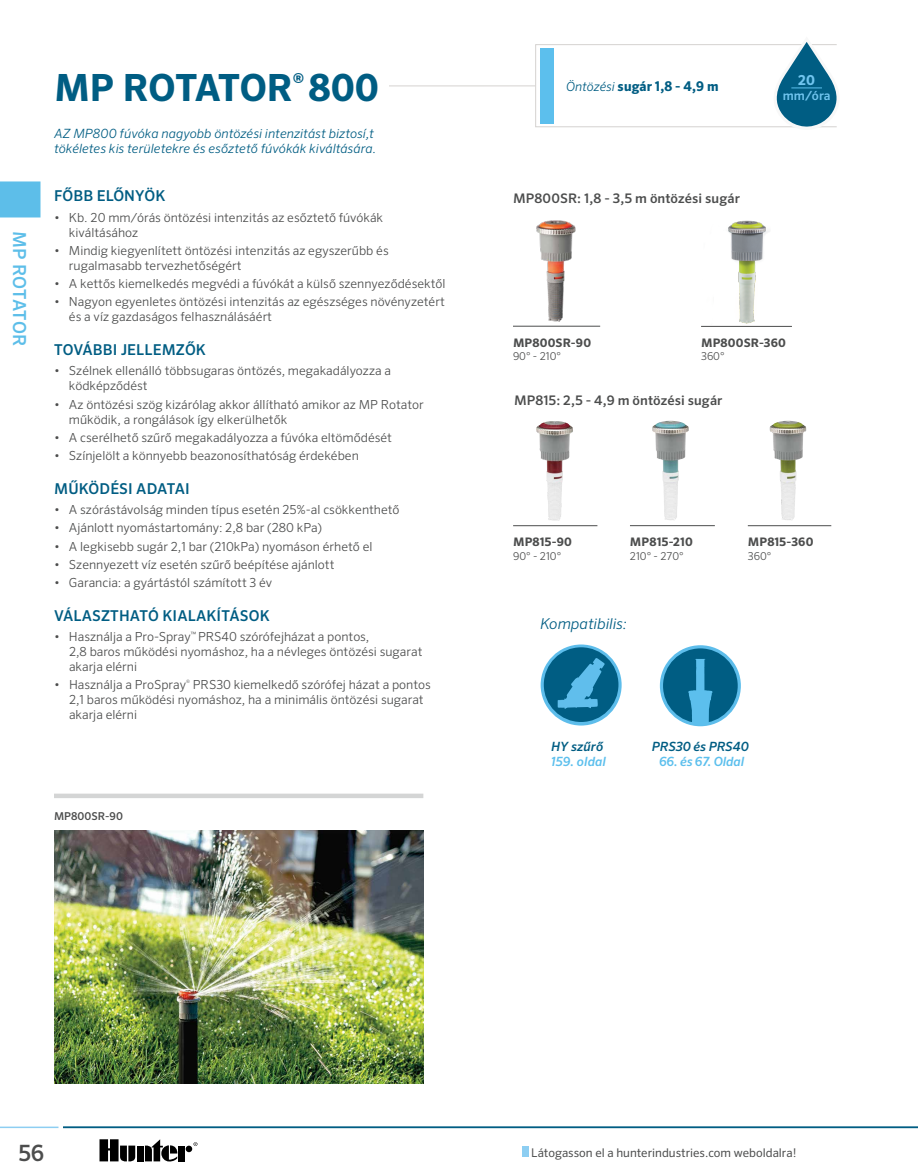
<style>
.page{position:relative;width:918px;height:1175px;background:#fff}
.page>*{position:absolute;margin:0;border:0;box-sizing:border-box;transform-origin:0 0}
.t1{font:700 37.5px "Sero Pro";letter-spacing:-.01em;color:#005d83}
.t2{font:500 22.5px "Sero Pro";color:#4c4d4d}
.t3{font:500 18px "Sero Pro";color:#5dbee9}
.t4{font:500 15px "Sero Pro";letter-spacing:.01em;color:#005d83}
.t5{font:italic 300 15px "Sero Pro";letter-spacing:-.005em;color:#005d83}
.t6{font:700 13.8px "Sero Pro";color:#71c5ef}
.t7{font:700 13.5px "Sero Pro";letter-spacing:.01em;color:#005d83}
.t8{font:500 13.2px "Sero Pro";letter-spacing:.005em;color:#4c4d4d}
.t9{font:italic 300 12.75px/15px "Sero Pro";letter-spacing:.005em;color:#005d83}
.t10{font:italic 500 12.75px "Sero Pro";letter-spacing:-.005em;color:#5cbfed}
.t11{font:italic 500 12.75px "Sero Pro";color:#005d83}
.t12{font:500 12.6px "Sero Pro";color:#71c5ef}
.t13{font:300 12.45px/15px "Sero Pro";color:#4c4d4d}
.t14{font:12px "Sero Pro";color:#4c4d4d}
.t15{font:700 11.7px "Sero Pro";letter-spacing:.01em;color:#4c4d4d}
.t16{font:300 10.8px "Sero Pro";color:#4c4d4d}
.t17{font:500 10.8px "Sero Pro";color:#4c4d4d}
.s1{font-weight:300;font-style:italic;font-size:12.75px}
</style>
<div class="page">
<div style="left:0;top:181px;width:40px;height:36px;background:#5dbee9"></div>
<div style="left:522px;top:1146px;width:7px;height:10px;background:#8dcef2"></div>
<hr style="left:63px;top:1126px;width:855px;height:2px;background:#005d83">
<hr style="left:0;top:1126px;width:58px;height:2px;background:#8dcef2">
<svg style="left:194px;top:1142px;width:3px;height:4px"></svg>
<div style="left:137px;top:1145px;width:7px;height:16px;background:#000"></div>
<div style="left:186px;top:1145px;width:6px;height:7px;background:#000;border-radius:50%"></div>
<div style="left:178px;top:1145px;width:7px;height:16px;background:#000"></div>
<svg style="left:145px;top:1139px;width:32px;height:22px"></svg>
<svg style="left:100px;top:1139px;width:35px;height:22px"></svg>
<hr style="left:54px;top:85px;width:481px;height:1px;background:#d5d2d0">
<div style="left:535px;top:44px;width:302px;height:83px;border:1px solid #d5d2d0"></div>
<div style="left:540px;top:48px;width:13px;height:75px;background:#5cbfed"></div>
<div style="left:54px;top:70px;width:335px;height:31px;background:#fff"></div>
<hr style="left:513px;top:525px;width:84px;height:1px;background:#4c4d4d">
<hr style="left:748px;top:525px;width:83px;height:1px;background:#4c4d4d">
<hr style="left:630px;top:525px;width:85px;height:1px;background:#4c4d4d">
<img style="left:536px;top:421px;width:27px;height:100px">
<img style="left:652px;top:422px;width:31px;height:98px">
<img style="left:769px;top:422px;width:32px;height:98px">
<img style="left:701px;top:220px;width:91px;height:106px">
<hr style="left:701px;top:326px;width:91px;height:1px;background:#4c4d4d">
<hr style="left:513px;top:326px;width:87px;height:1px;background:#4c4d4d">
<img style="left:536px;top:220px;width:40px;height:102px">
<div style="left:54px;top:793px;width:369px;height:5px;background:#d4d5d5"></div>
<img style="left:54px;top:830px;width:369px;height:253px">
<svg style="left:541px;top:644px;width:81px;height:81px"></svg>
<div style="left:544px;top:647px;width:74px;height:75px;background:#005d83;border-radius:50%"></div>
<svg style="left:558px;top:658px;width:47px;height:51px"></svg>
<svg style="left:765px;top:42px;width:72px;height:86px"></svg>
<hr style="left:791px;top:87px;width:31px;height:1px;background:#5cbfed">
<svg style="left:660px;top:645px;width:81px;height:81px"></svg>
<div style="left:663px;top:648px;width:75px;height:75px;background:#005d83;border-radius:50%"></div>
<svg style="left:688px;top:659px;width:24px;height:67px"></svg>
<h3 class="t3" style="left:30px;top:231px;width:117px;rotate:90deg">MP ROTATOR</h3>
<h1 class="t1" style="left:54px;top:65px;width:326px">MP ROTATOR<sup>®</sup> 800</h1>
<p class="t7" style="left:566px;top:78px;width:154px"><span class="s1">Öntözési</span> sugár 1,8 - 4,9 m</p>
<p class="t9" style="left:54px;top:125px;width:324px">AZ MP800 fúvóka nagyobb öntözési intenzitást biztosí,t tökéletes kis területekre és esőztető fúvókák kiváltására.</p>
<p class="t6" style="left:798px;top:72px;width:18px">20</p>
<p class="t12" style="left:783px;top:88px;width:49px">mm/óra</p>
<p class="t4" style="left:54px;top:187px;width:113px">FŐBB ELŐNYÖK</p>
<p class="t13" style="left:69px;top:210px;width:316px;text-indent:-15px">• Kb. 20 mm/órás öntözési intenzitás az esőztető fúvókák kiváltásához</p>
<p class="t13" style="left:69px;top:243px;width:321px;text-indent:-15px">• Mindig kiegyenlített öntözési intenzitás az egyszerűbb és rugalmasabb tervezhetőségért</p>
<p class="t13" style="left:54px;top:276px;width:393px">• A kettős kiemelkedés megvédi a fúvókát a külső szennyeződésektől</p>
<p class="t13" style="left:69px;top:294px;width:377px;text-indent:-15px">• Nagyon egyenletes öntözési intenzitás az egészséges növényzetért és a víz gazdaságos felhasználásáért</p>
<p class="t4" style="left:54px;top:341px;width:153px">TOVÁBBI JELLEMZŐK</p>
<p class="t13" style="left:69px;top:363px;width:324px;text-indent:-15px">• Szélnek ellenálló többsugaras öntözés, megakadályozza a ködképződést</p>
<p class="t13" style="left:69px;top:397px;width:356px;text-indent:-15px">• Az öntözési szög kizárólag akkor állítható amikor az MP Rotator működik, a rongálások így elkerülhetők</p>
<p class="t13" style="left:54px;top:430px;width:340px">• A cserélhető szűrő megakadályozza a fúvóka eltömődését</p>
<p class="t13" style="left:54px;top:448px;width:306px">• Színjelölt a könnyebb beazonosíthatóság érdekében</p>
<p class="t4" style="left:54px;top:479px;width:137px">MŰKÖDÉSI ADATAI</p>
<p class="t13" style="left:54px;top:502px;width:347px">• A szórástávolság minden típus esetén 25%-al csökkenthető</p>
<p class="t13" style="left:54px;top:520px;width:270px">• Ajánlott nyomástartomány: 2,8 bar (280 kPa)</p>
<p class="t13" style="left:54px;top:538px;width:320px">• A legkisebb sugár 2,1 bar (210kPa) nyomáson érhető el</p>
<p class="t13" style="left:54px;top:557px;width:282px">• Szennyezett víz esetén szűrő beépítése ajánlott</p>
<p class="t13" style="left:54px;top:575px;width:220px">• Garancia: a gyártástól számított 3 év</p>
<p class="t4" style="left:54px;top:606px;width:217px">VÁLASZTHATÓ KIALAKÍTÁSOK</p>
<p class="t13" style="left:69px;top:629px;width:355px;text-indent:-15px">• Használja a Pro-Spray<sup>™</sup> PRS40 szórófejházat a pontos,<br>2,8 baros működési nyomáshoz, ha a névleges öntözési sugarat akarja elérni</p>
<p class="t13" style="left:69px;top:677px;width:363px;text-indent:-15px">• Használja a ProSpray<sup>®</sup> PRS30 kiemelkedő szórófej házat a pontos<br>2,1 baros működési nyomáshoz, ha a minimális öntözési sugarat akarja elérni</p>
<p class="t17" style="left:54px;top:809px;width:70px">MP800SR-90</p>
<p class="t8" style="left:513px;top:190px;width:228px">MP800SR: 1,8 - 3,5 m öntözési sugár</p>
<p class="t15" style="left:513px;top:335px;width:80px">MP800SR-90</p>
<p class="t16" style="left:513px;top:350px;width:50px">90° - 210°</p>
<p class="t15" style="left:701px;top:335px;width:86px">MP800SR-360</p>
<p class="t16" style="left:701px;top:350px;width:25px">360°</p>
<p class="t8" style="left:514px;top:392px;width:210px">MP815: 2,5 - 4,9 m öntözési sugár</p>
<p class="t15" style="left:513px;top:535px;width:60px">MP815-90</p>
<p class="t16" style="left:513px;top:549px;width:50px">90° - 210°</p>
<p class="t15" style="left:630px;top:535px;width:64px">MP815-210</p>
<p class="t16" style="left:630px;top:549px;width:55px">210° - 270°</p>
<p class="t5" style="left:540px;top:615px;width:88px">Kompatibilis:</p>
<p class="t15" style="left:748px;top:535px;width:67px">MP815-360</p>
<p class="t16" style="left:748px;top:549px;width:25px">360°</p>
<p class="t11" style="left:551px;top:738px;width:54px">HY szűrő</p>
<p class="t10" style="left:551px;top:754px;width:57px">159. oldal</p>
<p class="t11" style="left:652px;top:738px;width:98px">PRS30 és PRS40</p>
<p class="t10" style="left:659px;top:754px;width:87px">66. és 67. Oldal</p>
<h2 class="t2" style="left:19px;top:1139px;width:27px">56</h2>
<p class="t14" style="left:531px;top:1145px;width:267px">Látogasson el a hunterindustries.com weboldalra!</p>
</div>
